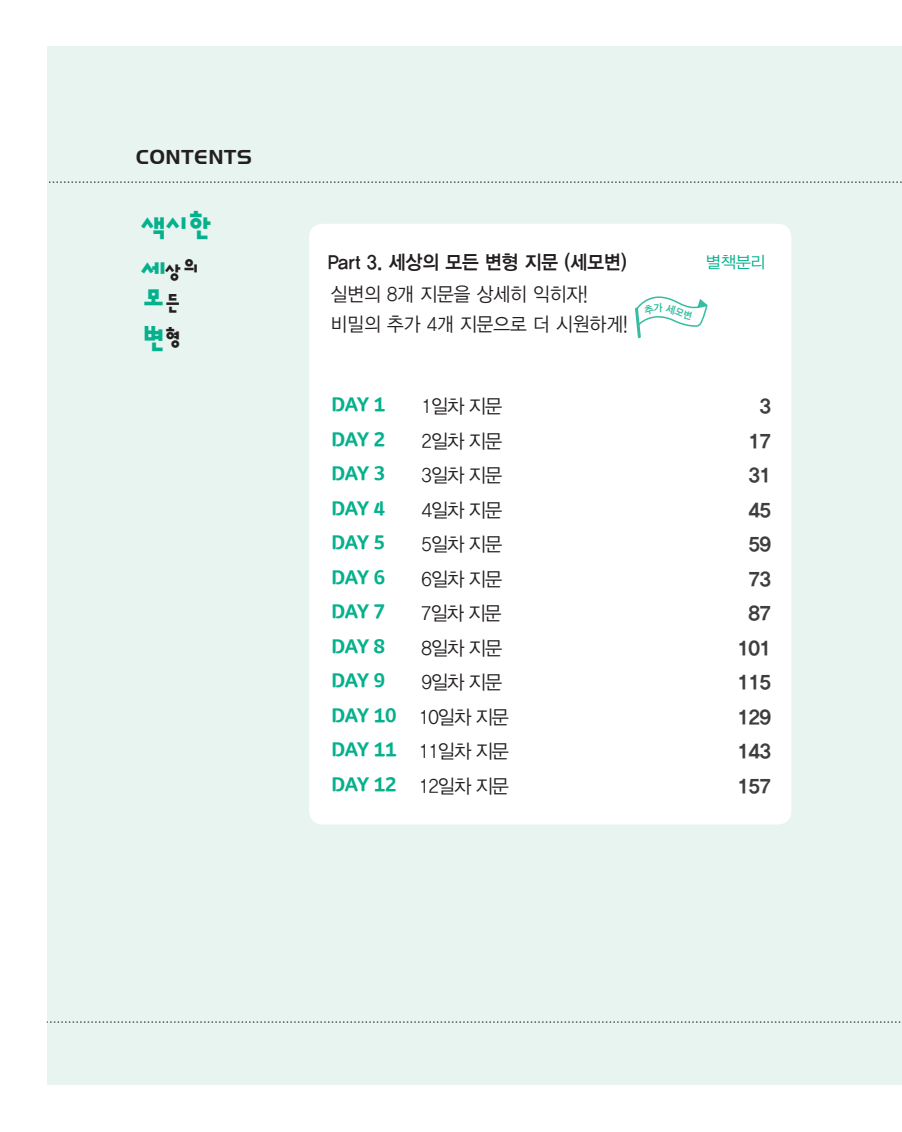
<style>
.page{position:relative;width:902px;height:1132px;background:#fff}
.page>*{position:absolute;margin:0;border:0;box-sizing:border-box;transform-origin:0 0}
.t1{font:43.5px/31.5px "YDI Yool B KS Cpc EUC H";color:#05b08d}
.t2{font:30px "YDI Yool B KS Cpc EUC H";color:#231f20}
.t3{font:19.5px "YDIYGO320";letter-spacing:-.05em;color:#231f20;scale:.95 1}
.t4{font:700 19.5px "Moebius Korea";letter-spacing:-.005em;color:#05b08d}
.t5{font:19.5px/30px "YDIYGO320";color:#231f20;scale:.93 1}
.t6{font:19.5px "YDIYGO350";color:#3e3e3f}
.t7{font:19.5px "YDIYGO340";color:#231f20;scale:.93 1}
.t8{font:19.5px "Handel Gothic BT";letter-spacing:.04em;color:#231f20}
.t9{font:16.5px "YDIYGO320";color:#05b08d}
.s1{font-size:43.5px;color:#05b08d}
.s2{font-size:30px;color:#231f20}
.s3{font-family:"Moebius Korea";font-weight:700;color:#05b08d}
</style>
<div class="page">
<div style="left:47px;top:47px;width:854px;height:1037px;background:#e7f4f0"></div>
<svg style="left:47px;top:1021px;width:854px;height:1px"></svg>
<div style="left:309px;top:224px;width:482px;height:600px;background:#fff;border-radius:13px"></div>
<svg style="left:49px;top:181px;width:852px;height:2px"></svg>
<svg style="left:635px;top:296px;width:73px;height:43px"></svg>
<p class="t8" style="left:136px;top:145px;width:117px">CONTENTS</p>
<h1 class="t1" style="left:132px;top:209px;width:91px">색시한</h1>
<h2 class="t2" style="left:132px;top:254px;width:76px"><span class="s1">세</span>상의</h2>
<h1 class="t1" style="left:132px;top:288px;width:58px">모<span class="s2">든 </span>변<span class="s2">형</span></h1>
<p class="t7" style="left:328px;top:250px;width:323px">Part 3. 세상의 모든 변형 지문 (세모변)</p>
<p class="t9" style="left:706px;top:253px;width:61px">별책분리</p>
<p class="t5" style="left:330px;top:279px;width:321px">실변의 8개 지문을 상세히 익히자! 비밀의 추가 4개 지문으로 더 시원하게!</p>
<p class="t4" style="left:331px;top:394px;width:55px">DAY 1</p>
<p class="t3" style="left:421px;top:395px;width:86px">1일차 지문</p>
<p class="t6" style="left:759px;top:396px;width:12px">3</p>
<p class="t4" style="left:331px;top:429px;width:55px">DAY 2</p>
<p class="t3" style="left:421px;top:430px;width:86px">2일차 지문</p>
<p class="t6" style="left:748px;top:430px;width:23px">17</p>
<p class="t4" style="left:331px;top:463px;width:55px">DAY 3</p>
<p class="t3" style="left:421px;top:464px;width:86px">3일차 지문</p>
<p class="t6" style="left:748px;top:465px;width:23px">31</p>
<p class="t4" style="left:331px;top:498px;width:55px">DAY 4</p>
<p class="t3" style="left:421px;top:499px;width:86px">4일차 지문</p>
<p class="t6" style="left:748px;top:499px;width:23px">45</p>
<p class="t4" style="left:331px;top:532px;width:55px">DAY 5</p>
<p class="t3" style="left:421px;top:533px;width:86px">5일차 지문</p>
<p class="t6" style="left:748px;top:534px;width:23px">59</p>
<p class="t4" style="left:331px;top:567px;width:55px">DAY 6</p>
<p class="t3" style="left:421px;top:568px;width:86px">6일차 지문</p>
<p class="t6" style="left:748px;top:568px;width:23px">73</p>
<p class="t4" style="left:331px;top:601px;width:55px">DAY 7</p>
<p class="t3" style="left:421px;top:602px;width:86px">7일차 지문</p>
<p class="t6" style="left:748px;top:603px;width:23px">87</p>
<p class="t4" style="left:331px;top:636px;width:55px">DAY 8</p>
<p class="t3" style="left:421px;top:637px;width:86px">8일차 지문</p>
<p class="t6" style="left:737px;top:637px;width:34px">101</p>
<p class="t4" style="left:331px;top:670px;width:55px">DAY 9</p>
<p class="t3" style="left:421px;top:671px;width:86px">9일차 지문</p>
<p class="t6" style="left:737px;top:672px;width:34px">115</p>
<p class="t3" style="left:331px;top:706px;width:188px"><span class="s3">DAY 10</span> 10일차 지문</p>
<p class="t6" style="left:737px;top:706px;width:34px">129</p>
<p class="t3" style="left:331px;top:740px;width:188px"><span class="s3">DAY 11</span> 11일차 지문</p>
<p class="t6" style="left:737px;top:741px;width:34px">143</p>
<p class="t3" style="left:331px;top:775px;width:188px"><span class="s3">DAY 12</span> 12일차 지문</p>
<p class="t6" style="left:737px;top:775px;width:34px">157</p>
</div>
